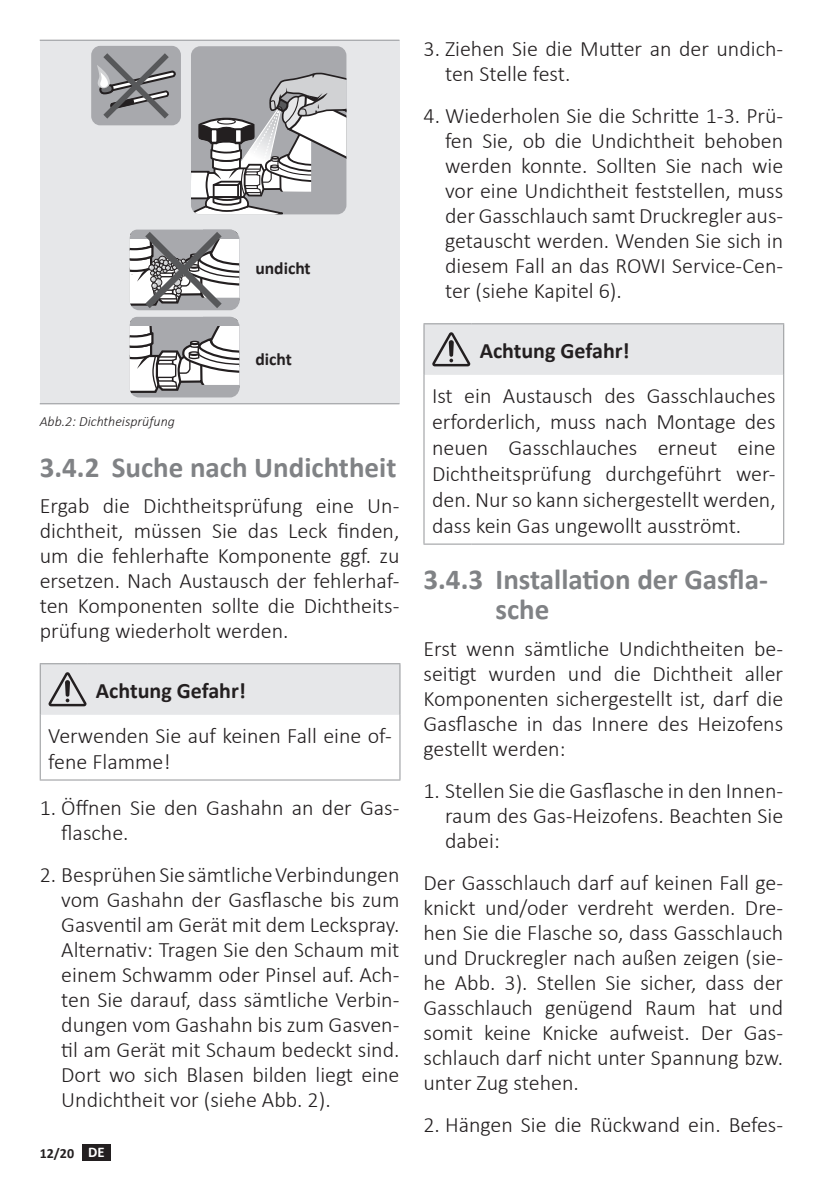
<style>
.page{position:relative;width:840px;height:1191px;background:#fff}
.page>*{position:absolute;margin:0;border:0;box-sizing:border-box;transform-origin:0 0}
.t1{font:700 29px/30px "Calibri";color:#808285}
.t2{font:300 22px/25px "Calibri";color:#231f20;text-align:justify}
.t3{font:700 22px "Calibri";color:#231f20}
.t4{font:700 17.6px "Calibri";color:#231f20}
.t5{font:italic 300 14px "Calibri";color:#231f20}
.t6{font:700 14px "Calibri";color:#231f20}
.s1{font-size:14.8px;color:#fff}
</style>
<div class="page">
<div style="left:82px;top:1144px;width:29px;height:16px;background:#231f20"></div>
<div style="left:40px;top:40px;width:359px;height:364px;background:#e6e7e9"></div>
<hr style="left:40px;top:40px;width:359px;height:1px;background:#939598">
<hr style="left:40px;top:403px;width:359px;height:1px;background:#939598">
<div style="left:91px;top:46px;width:90px;height:79px;background:#a8a9ad;border-radius:9px"></div>
<svg style="left:97px;top:53px;width:79px;height:66px"></svg>
<div style="left:191px;top:46px;width:155px;height:168px;background:#a8a9ad;border-radius:9px"></div>
<svg style="left:191px;top:72px;width:155px;height:142px"></svg>
<svg style="left:130px;top:230px;width:109px;height:80px;background:#aaaaac"></svg>
<svg style="left:130px;top:317px;width:109px;height:80px;background:#bbbbbc"></svg>
<div style="left:199px;top:385px;width:40px;height:6px;background:#a8a9ad"></div>
<div style="left:203px;top:317px;width:36px;height:9px;background:#a8a9ad"></div>
<div style="left:130px;top:318px;width:26px;height:8px;background:#a8a9ad"></div>
<hr style="left:40px;top:663px;width:48px;height:1px;background:#939598">
<hr style="left:88px;top:663px;width:312px;height:1px;background:#939598">
<hr style="left:40px;top:715px;width:1px;height:64px;background:#939598">
<hr style="left:399px;top:715px;width:1px;height:64px;background:#939598">
<hr style="left:40px;top:779px;width:48px;height:1px;background:#939598">
<hr style="left:88px;top:779px;width:312px;height:1px;background:#939598">
<div style="left:40px;top:664px;width:360px;height:51px;background:#e6e7e9"></div>
<hr style="left:423px;top:323px;width:48px;height:1px;background:#939598">
<hr style="left:423px;top:324px;width:1px;height:51px;background:#939598">
<hr style="left:471px;top:323px;width:312px;height:1px;background:#939598">
<hr style="left:423px;top:375px;width:1px;height:168px;background:#939598">
<hr style="left:782px;top:375px;width:1px;height:168px;background:#939598">
<hr style="left:423px;top:543px;width:48px;height:1px;background:#939598">
<hr style="left:471px;top:543px;width:312px;height:1px;background:#939598">
<div style="left:424px;top:324px;width:359px;height:51px;background:#e6e7e9"></div>
<p class="t4" style="left:255px;top:256px;width:57px">undicht</p>
<p class="t4" style="left:255px;top:346px;width:38px">dicht</p>
<p class="t5" style="left:40px;top:412px;width:137px">Abb.2: Dichtheisprüfung</p>
<h1 class="t1" style="left:40px;top:452px;width:358px">3.4.2 Suche nach Undichtheit</h1>
<p class="t2" style="left:40px;top:493px;width:361px">Ergab die Dichtheitsprüfung eine Un&shy;dichtheit, müssen Sie das Leck finden, um die fehlerhafte Komponente ggf. zu ersetzen. Nach Austausch der fehlerhaf&shy;ten Komponenten sollte die Dichtheits&shy;prüfung wiederholt werden.</p>
<p class="t3" style="left:96px;top:674px;width:151px">Achtung Gefahr!</p>
<p class="t2" style="left:48px;top:722px;width:345px;line-height:26px">Verwenden Sie auf keinen Fall eine of&shy;fene Flamme!</p>
<p class="t2" style="left:61px;top:794px;width:339px;text-indent:-22px">1. Öffnen Sie den Gashahn an der Gas&shy;flasche.</p>
<p class="t2" style="left:61px;top:861px;width:339px;text-indent:-22px">2. Besprühen Sie sämtliche Verbindungen vom Gashahn der Gasflasche bis zum Gasventil am Gerät mit dem Leckspray.<br>Alternativ: Tragen Sie den Schaum mit einem Schwamm oder Pinsel auf. Ach&shy;ten Sie darauf, dass sämtliche Verbin&shy;dungen vom Gashahn bis zum Gasven&shy;til am Gerät mit Schaum bedeckt sind.<br>Dort wo sich Blasen bilden liegt eine Undichtheit vor (siehe Abb. 2).</p>
<p class="t6" style="left:40px;top:1143px;width:66px">12/20 <span class="s1">DE</span></p>
<p class="t2" style="left:445px;top:36px;width:339px;text-indent:-22px">3. Ziehen Sie die Mutter an der undich&shy;ten Stelle fest.</p>
<p class="t2" style="left:445px;top:103px;width:339px;text-indent:-22px">4. Wiederholen Sie die Schritte 1-3. Prü&shy;fen Sie, ob die Undichtheit behoben werden konnte. Sollten Sie nach wie vor eine Undichtheit feststellen, muss der Gasschlauch samt Druckregler aus&shy;getauscht werden. Wenden Sie sich in diesem Fall an das ROWI Service-Cen&shy;ter (siehe Kapitel 6).</p>
<p class="t4" style="left:482px;top:72px;width:57px">undicht</p>
<p class="t4" style="left:482px;top:163px;width:38px">dicht</p>
<p class="t3" style="left:479px;top:335px;width:151px">Achtung Gefahr!</p>
<p class="t2" style="left:432px;top:382px;width:345px;line-height:26px">Ist ein Austausch des Gasschlauches erforderlich, muss nach Montage des neuen Gasschlauches erneut eine Dichtheitsprüfung durchgeführt wer&shy;den. Nur so kann sichergestellt werden, dass kein Gas ungewollt ausströmt.</p>
<h1 class="t1" style="left:495px;top:564px;width:274px;text-indent:-72px">3.4.3 Installation der Gasfla&shy;sche</h1>
<p class="t2" style="left:423px;top:635px;width:361px">Erst wenn sämtliche Undichtheiten be&shy;seitigt wurden und die Dichtheit aller Komponenten sichergestellt ist, darf die Gasflasche in das Innere des Heizofens gestellt werden:</p>
<p class="t2" style="left:445px;top:777px;width:339px;text-indent:-22px">1. Stellen Sie die Gasflasche in den Innen&shy;raum des Gas-Heizofens. Beachten Sie dabei:</p>
<p class="t2" style="left:423px;top:869px;width:361px">Der Gasschlauch darf auf keinen Fall ge&shy;knickt und/oder verdreht werden. Dre&shy;hen Sie die Flasche so, dass Gasschlauch und Druckregler nach außen zeigen (sie&shy;he Abb. 3). Stellen Sie sicher, dass der Gasschlauch genügend Raum hat und somit keine Knicke aufweist. Der Gas&shy;schlauch darf nicht unter Spannung bzw. unter Zug stehen.</p>
<p class="t2" style="left:423px;top:1111px;width:361px">2. Hängen Sie die Rückwand ein. Befes-</p>
</div>
